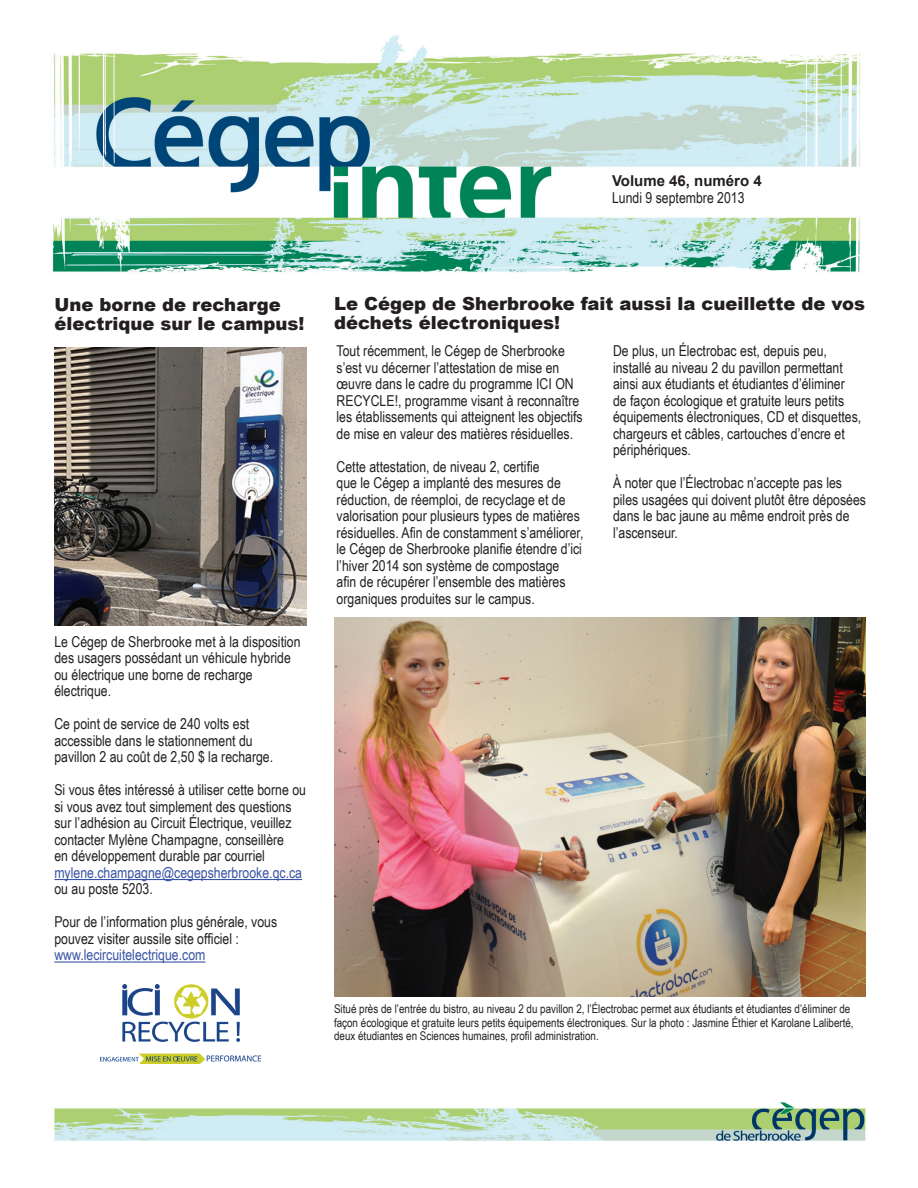
<style>
.page{position:relative;width:918px;height:1188px;background:#fff}
.page>*{position:absolute;margin:0;border:0;box-sizing:border-box;transform-origin:0 0}
.t1{font:900 18px/19.5px "Arial";color:#231f20}
.t2{font:15px/16.5px "Arial Narrow";color:#231f20}
.t3{font:15px "Arial Narrow";color:#3853a3}
.t4{font:700 15px "Arial";color:#231f20}
.t5{font:12px/13.5px "Arial Narrow";color:#231f20}
</style>
<div class="page">
<img style="left:52px;top:35px;width:814px;height:1106px">
<hr style="left:54px;top:879px;width:248px;height:1px;background:#3853a3">
<hr style="left:54px;top:961px;width:151px;height:2px;background:#3853a3">
<img style="left:334px;top:617px;width:531px;height:380px">
<img style="left:101px;top:985px;width:159px;height:79px">
<img style="left:54px;top:348px;width:252px;height:278px">
<p class="t4" style="left:612px;top:171px;width:151px">Volume 46, numéro 4</p>
<p class="t2" style="left:612px;top:189px;width:134px">Lundi 9 septembre 2013</p>
<p class="t1" style="left:54px;top:294px;width:252px">Une borne de recharge électrique sur le campus!</p>
<p class="t2" style="left:54px;top:633px;width:248px">Le Cégep de Sherbrooke met à la disposition des usagers possédant un véhicule hybride ou électrique une borne de recharge électrique.</p>
<p class="t2" style="left:54px;top:715px;width:220px">Ce point de service de 240 volts est accessible dans le stationnement du pavillon 2 au coût de 2,50 $ la recharge.</p>
<p class="t2" style="left:54px;top:781px;width:253px">Si vous êtes intéressé à utiliser cette borne ou si vous avez tout simplement des questions sur l’adhésion au Circuit Électrique, veuillez contacter Mylène Champagne, conseillère<br>en développement durable par courriel</p>
<p class="t3" style="left:54px;top:862px;width:249px">mylene.champagne@cegepsherbrooke.qc.ca</p>
<p class="t2" style="left:54px;top:880px;width:100px">ou au poste 5203.</p>
<p class="t2" style="left:54px;top:913px;width:224px">Pour de l’information plus générale, vous pouvez visiter aussile site officiel :</p>
<p class="t3" style="left:54px;top:944px;width:153px">www.lecircuitelectrique.com</p>
<p class="t1" style="left:334px;top:293px;width:532px">Le Cégep de Sherbrooke fait aussi la cueillette de vos déchets électroniques!</p>
<p class="t2" style="left:337px;top:342px;width:248px">Tout récemment, le Cégep de Sherbrooke s’est vu décerner l’attestation de mise en œuvre dans le cadre du programme ICI ON RECYCLE!, programme visant à reconnaître les établissements qui atteignent les objectifs de mise en valeur des matières résiduelles.</p>
<p class="t2" style="left:337px;top:458px;width:248px">Cette attestation, de niveau 2, certifie<br>que le Cégep a implanté des mesures de réduction, de réemploi, de recyclage et de valorisation pour plusieurs types de matières résiduelles. Afin de constamment s’améliorer, le Cégep de Sherbrooke planifie étendre d’ici l’hiver 2014 son système de compostage<br>afin de récupérer l’ensemble des matières organiques produites sur le campus.</p>
<p class="t2" style="left:613px;top:342px;width:250px">De plus, un Électrobac est, depuis peu, installé au niveau 2 du pavillon permettant ainsi aux étudiants et étudiantes d’éliminer de façon écologique et gratuite leurs petits équipements électroniques, CD et disquettes, chargeurs et câbles, cartouches d’encre et périphériques.</p>
<p class="t2" style="left:613px;top:474px;width:255px">À noter que l’Électrobac n’accepte pas les piles usagées qui doivent plutôt être déposées dans le bac jaune au même endroit près de l’ascenseur.</p>
<p class="t5" style="left:334px;top:1002px;width:521px">Situé près de l’entrée du bistro, au niveau 2 du pavillon 2, l’Électrobac permet aux étudiants et étudiantes d’éliminer de façon écologique et gratuite leurs petits équipements électroniques. Sur la photo : Jasmine Éthier et Karolane Laliberté, deux étudiantes en Sciences humaines, profil administration.</p>
</div>
